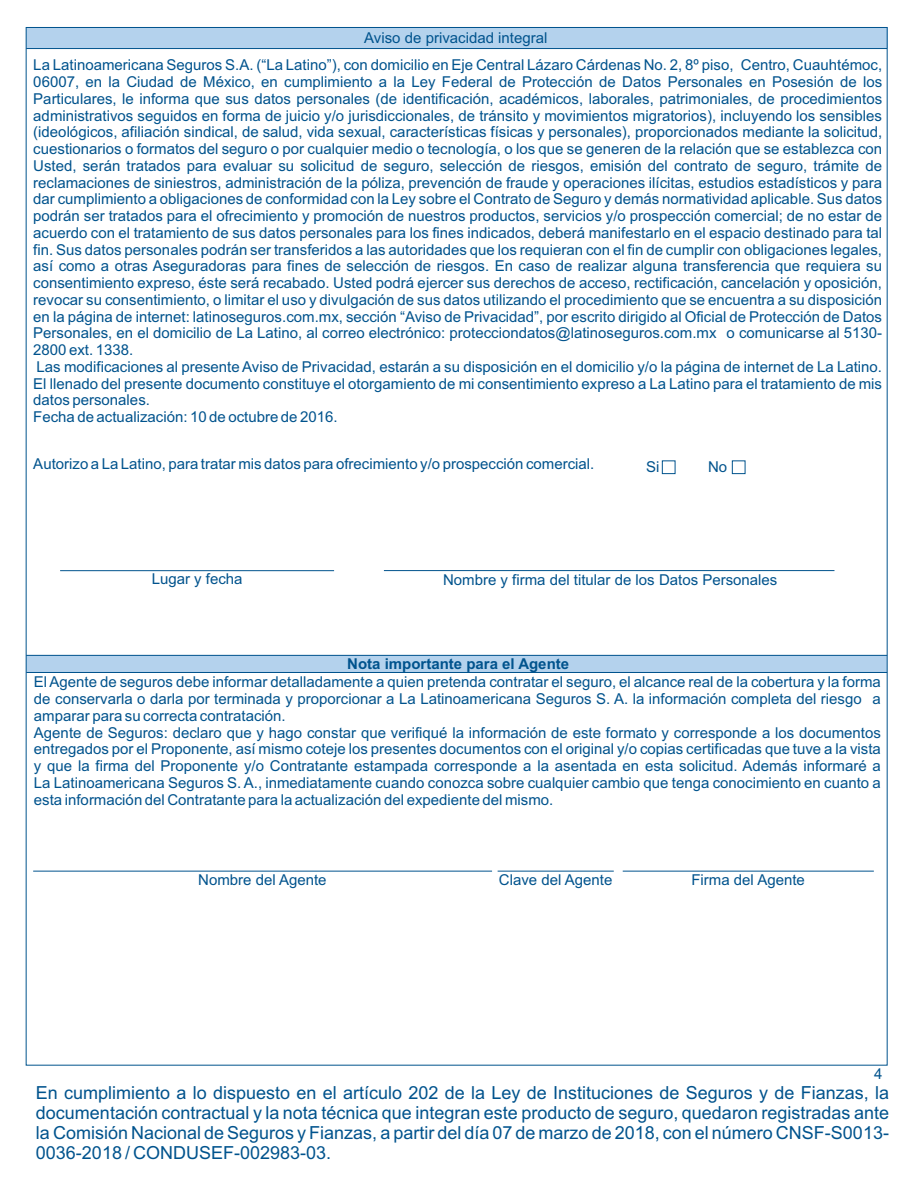
<style>
.page{position:relative;width:918px;height:1188px;background:#fff}
.page>*{position:absolute;margin:0;border:0;box-sizing:border-box;transform-origin:0 0}
.t1{font:18px/20.1px "Arial";color:#00538d;text-align:justify}
.t2{font:15px/16.8px "Arial";color:#00538d}
.t3{font:700 15px "Arial";color:#00538d}
</style>
<div class="page">
<div style="left:26px;top:27px;width:861px;height:21px;background:#b4d2ed"></div>
<hr style="left:26px;top:48px;width:861px;height:1px;background:#00538d">
<div style="left:26px;top:655px;width:861px;height:17px;background:#b4d2ed"></div>
<hr style="left:26px;top:672px;width:861px;height:1px;background:#00538d">
<hr style="left:26px;top:655px;width:861px;height:1px;background:#00538d">
<hr style="left:498px;top:871px;width:116px;height:1px;background:#00538d">
<hr style="left:33px;top:871px;width:459px;height:1px;background:#00538d">
<hr style="left:623px;top:871px;width:251px;height:1px;background:#00538d">
<div style="left:662px;top:460px;width:13px;height:14px;border:1px solid #00538d"></div>
<div style="left:732px;top:460px;width:13px;height:14px;border:1px solid #00538d"></div>
<hr style="left:60px;top:570px;width:274px;height:1px;background:#00538d">
<hr style="left:384px;top:570px;width:450px;height:1px;background:#00538d">
<p class="t2" style="left:364px;top:31px;width:185px">Aviso de privacidad integral</p>
<p class="t2" style="left:33px;top:58px;width:850px">La Latinoamericana Seguros S.A. (“La Latino”), con domicilio en Eje Central Lázaro Cárdenas No. 2, 8º piso, Centro, Cuauhtémoc, 06007, en la Ciudad de México, en cumplimiento a la Ley Federal de Protección de Datos Personales en Posesión de los Particulares, le informa que sus datos personales (de identificación, académicos, laborales, patrimoniales, de procedimientos administrativos seguidos en forma de juicio y/o jurisdiccionales, de tránsito y movimientos migratorios), incluyendo los sensibles (ideológicos, afiliación sindical, de salud, vida sexual, características físicas y personales), proporcionados mediante la solicitud, cuestionarios o formatos del seguro o por cualquier medio o tecnología, o los que se generen de la relación que se establezca con Usted, serán tratados para evaluar su solicitud de seguro, selección de riesgos, emisión del contrato de seguro, trámite de reclamaciones de siniestros, administración de la póliza, prevención de fraude y operaciones ilícitas, estudios estadísticos y para dar cumplimiento a obligaciones de conformidad con la Ley sobre el Contrato de Seguro y demás normatividad aplicable. Sus datos podrán ser tratados para el ofrecimiento y promoción de nuestros productos, servicios y/o prospección comercial; de no estar de acuerdo con el tratamiento de sus datos personales para los fines indicados, deberá manifestarlo en el espacio destinado para tal fin. Sus datos personales podrán ser transferidos a las autoridades que los requieran con el fin de cumplir con obligaciones legales, así como a otras Aseguradoras para fines de selección de riesgos. En caso de realizar alguna transferencia que requiera su consentimiento expreso, éste será recabado. Usted podrá ejercer sus derechos de acceso, rectificación, cancelación y oposición, revocar su consentimiento, o limitar el uso y divulgación de sus datos utilizando el procedimiento que se encuentra a su disposición en la página de internet: latinoseguros.com.mx, sección “Aviso de Privacidad”, por escrito dirigido al Oficial de Protección de Datos Personales, en el domicilio de La Latino, al correo electrónico: protecciondatos@latinoseguros.com.mx o comunicarse al 5130- 2800 ext. 1338.<br>Las modificaciones al presente Aviso de Privacidad, estarán a su disposición en el domicilio y/o la página de internet de La Latino.<br>El llenado del presente documento constituye el otorgamiento de mi consentimiento expreso a La Latino para el tratamiento de mis datos personales.<br>Fecha de actualización: 10 de octubre de 2016.</p>
<p class="t2" style="left:33px;top:457px;width:563px">Autorizo a La Latino, para tratar mis datos para ofrecimiento y/o prospección comercial.</p>
<p class="t2" style="left:646px;top:460px;width:15px">Si</p>
<p class="t2" style="left:708px;top:460px;width:21px">No</p>
<p class="t2" style="left:152px;top:572px;width:92px">Lugar y fecha</p>
<p class="t2" style="left:443px;top:572px;width:336px">Nombre y firma del titular de los Datos Personales</p>
<p class="t3" style="left:347px;top:658px;width:223px">Nota importante para el Agente</p>
<p class="t2" style="left:34px;top:675px;width:848px">El Agente de seguros debe informar detalladamente a quien pretenda contratar el seguro, el alcance real de la cobertura y la forma de conservarla o darla por terminada y proporcionar a La Latinoamericana Seguros S. A. la información completa del riesgo a amparar para su correcta contratación.<br>Agente de Seguros: declaro que y hago constar que verifiqué la información de este formato y corresponde a los documentos entregados por el Proponente, así mismo coteje los presentes documentos con el original y/o copias certificadas que tuve a la vista y que la firma del Proponente y/o Contratante estampada corresponde a la asentada en esta solicitud. Además informaré a La Latinoamericana Seguros S. A., inmediatamente cuando conozca sobre cualquier cambio que tenga conocimiento en cuanto a esta información del Contratante para la actualización del expediente del mismo.</p>
<p class="t2" style="left:198px;top:872px;width:130px">Nombre del Agente</p>
<p class="t2" style="left:499px;top:872px;width:115px">Clave del Agente</p>
<p class="t2" style="left:691px;top:872px;width:115px">Firma del Agente</p>
<p class="t2" style="left:874px;top:1067px;width:10px">4</p>
<p class="t1" style="left:36px;top:1084px;width:855px">En cumplimiento a lo dispuesto en el artículo 202 de la Ley de Instituciones de Seguros y de Fianzas, la documentación contractual y la nota técnica que integran este producto de seguro, quedaron registradas ante la Comisión Nacional de Seguros y Fianzas, a partir del día 07 de marzo de 2018, con el número CNSF-S0013- 0036-2018 / CONDUSEF-002983-03.</p>
</div>
